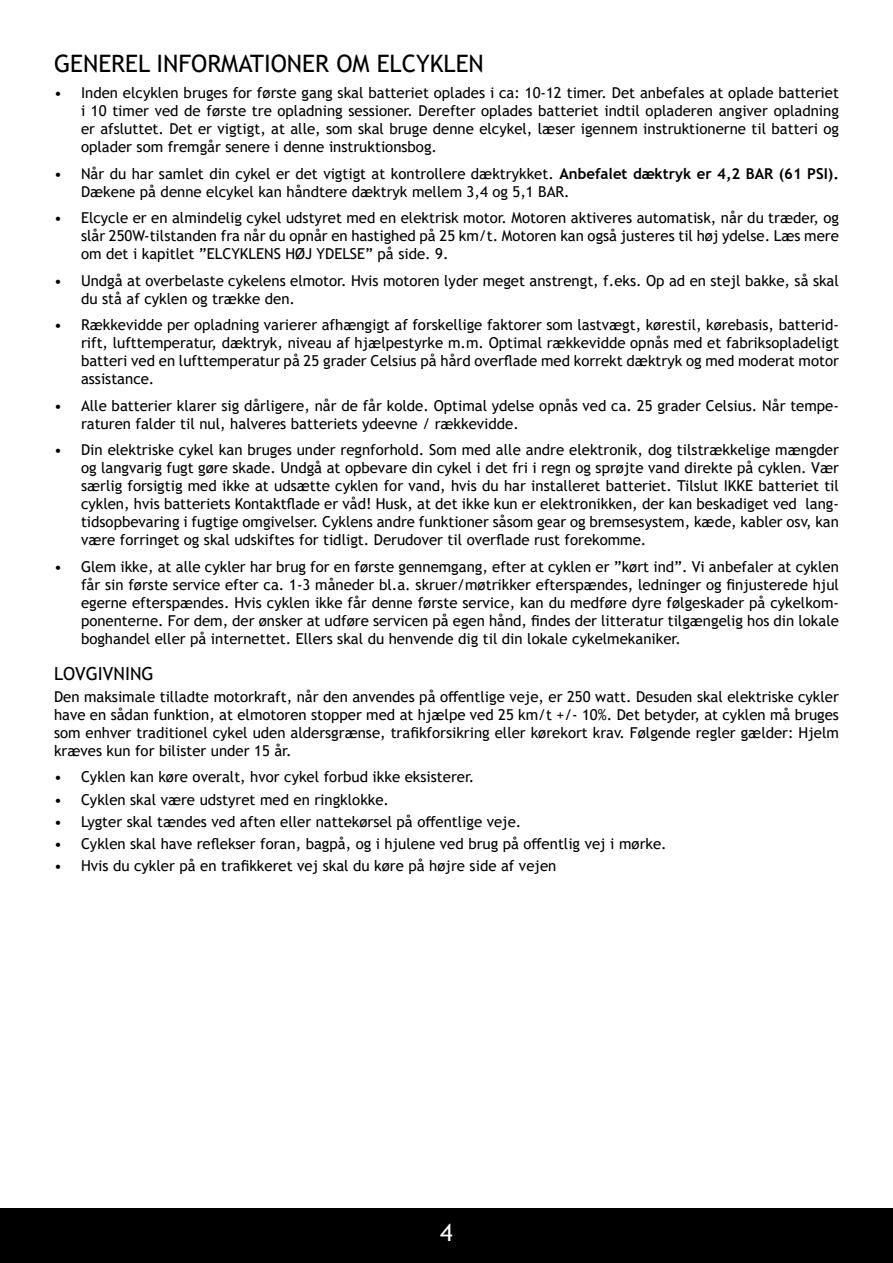
<style>
.page{position:relative;width:893px;height:1263px;background:#fff}
.page>*{position:absolute;margin:0;border:0;box-sizing:border-box;transform-origin:0 0}
.t1{font:24px "Trebuchet MS";color:#000}
.t2{font:24px "Trebuchet MS";color:#fff}
.t3{font:18px "Trebuchet MS";color:#000}
.t4{font:15px/18px "Trebuchet MS";color:#000;text-align:justify}
.s1{font-weight:700}
</style>
<div class="page">
<div style="left:0;top:1209px;width:893px;height:54px;background:#000"></div>
<h1 class="t1" style="left:54px;top:48px;width:431px">GENEREL INFORMATIONER OM ELCYKLEN</h1>
<p class="t4" style="left:81px;top:84px;width:759px;text-indent:-27px">• Inden elcyklen bruges for første gang skal batteriet oplades i ca: 10-12 timer. Det anbefales at oplade batteriet i 10 timer ved de første tre opladning sessioner. Derefter oplades batteriet indtil opladeren angiver opladning er afsluttet. Det er vigtigt, at alle, som skal bruge denne elcykel, læser igennem instruktionerne til batteri og oplader som fremgår senere i denne instruktionsbog.</p>
<p class="t4" style="left:81px;top:164px;width:759px;text-indent:-27px">• Når du har samlet din cykel er det vigtigt at kontrollere dæktrykket. <span class="s1">Anbefalet dæktryk er 4,2 BAR (61 PSI).<br></span>Dækene på denne elcykel kan håndtere dæktryk mellem 3,4 og 5,1 BAR.</p>
<p class="t4" style="left:81px;top:209px;width:759px;text-indent:-27px">• Elcycle er en almindelig cykel udstyret med en elektrisk motor. Motoren aktiveres automatisk, når du træder, og slår 250W-tilstanden fra når du opnår en hastighed på 25 km/t. Motoren kan også justeres til høj ydelse. Læs mere om det i kapitlet ”ELCYKLENS HØJ YDELSE” på side. 9.</p>
<p class="t4" style="left:81px;top:271px;width:759px;text-indent:-27px">• Undgå at overbelaste cykelens elmotor. Hvis motoren lyder meget anstrengt, f.eks. Op ad en stejl bakke, så skal du stå af cyklen og trække den.</p>
<p class="t4" style="left:81px;top:316px;width:759px;text-indent:-27px">• Rækkevidde per opladning varierer afhængigt af forskellige faktorer som lastvægt, kørestil, kørebasis, batterid&shy;rift, lufttemperatur, dæktryk, niveau af hjælpestyrke m.m. Optimal rækkevidde opnås med et fabriksopladeligt batteri ved en lufttemperatur på 25 grader Celsius på hård overflade med korrekt dæktryk og med moderat motor assistance.</p>
<p class="t4" style="left:81px;top:396px;width:759px;text-indent:-27px">• Alle batterier klarer sig dårligere, når de får kolde. Optimal ydelse opnås ved ca. 25 grader Celsius. Når tempe&shy;raturen falder til nul, halveres batteriets ydeevne / rækkevidde.</p>
<p class="t4" style="left:81px;top:441px;width:759px;text-indent:-27px">• Din elektriske cykel kan bruges under regnforhold. Som med alle andre elektronik, dog tilstrækkelige mængder og langvarig fugt gøre skade. Undgå at opbevare din cykel i det fri i regn og sprøjte vand direkte på cyklen. Vær særlig forsigtig med ikke at udsætte cyklen for vand, hvis du har installeret batteriet. Tilslut IKKE batteriet til cyklen, hvis batteriets Kontaktflade er våd! Husk, at det ikke kun er elektronikken, der kan beskadiget ved lang&shy;tidsopbevaring i fugtige omgivelser. Cyklens andre funktioner såsom gear og bremsesystem, kæde, kabler osv, kan være forringet og skal udskiftes for tidligt. Derudover til overflade rust forekomme.</p>
<p class="t4" style="left:81px;top:557px;width:759px;text-indent:-27px">• Glem ikke, at alle cykler har brug for en første gennemgang, efter at cyklen er ”kørt ind”. Vi anbefaler at cyklen får sin første service efter ca. 1-3 måneder bl.a. skruer/møtrikker efterspændes, ledninger og finjusterede hjul egerne efterspændes. Hvis cyklen ikke får denne første service, kan du medføre dyre følgeskader på cykelkom&shy;ponenterne. For dem, der ønsker at udføre servicen på egen hånd, findes der litteratur tilgængelig hos din lokale boghandel eller på internettet. Ellers skal du henvende dig til din lokale cykelmekaniker.</p>
<p class="t3" style="left:54px;top:662px;width:101px">LOVGIVNING</p>
<p class="t4" style="left:54px;top:687px;width:786px">Den maksimale tilladte motorkraft, når den anvendes på offentlige veje, er 250 watt. Desuden skal elektriske cykler have en sådan funktion, at elmotoren stopper med at hjælpe ved 25 km/t +/- 10%. Det betyder, at cyklen må bruges som enhver traditionel cykel uden aldersgrænse, trafikforsikring eller kørekort krav. Følgende regler gælder: Hjelm kræves kun for bilister under 15 år.</p>
<p class="t4" style="left:54px;top:768px;width:422px">• Cyklen kan køre overalt, hvor cykel forbud ikke eksisterer.</p>
<p class="t4" style="left:54px;top:790px;width:337px">• Cyklen skal være udstyret med en ringklokke.</p>
<p class="t4" style="left:54px;top:812px;width:469px">• Lygter skal tændes ved aften eller nattekørsel på offentlige veje.</p>
<p class="t4" style="left:54px;top:834px;width:614px">• Cyklen skal have reflekser foran, bagpå, og i hjulene ved brug på offentlig vej i mørke.</p>
<p class="t4" style="left:54px;top:857px;width:504px">• Hvis du cykler på en trafikkeret vej skal du køre på højre side af vejen</p>
<h1 class="t2" style="left:440px;top:1217px;width:14px">4</h1>
</div>
